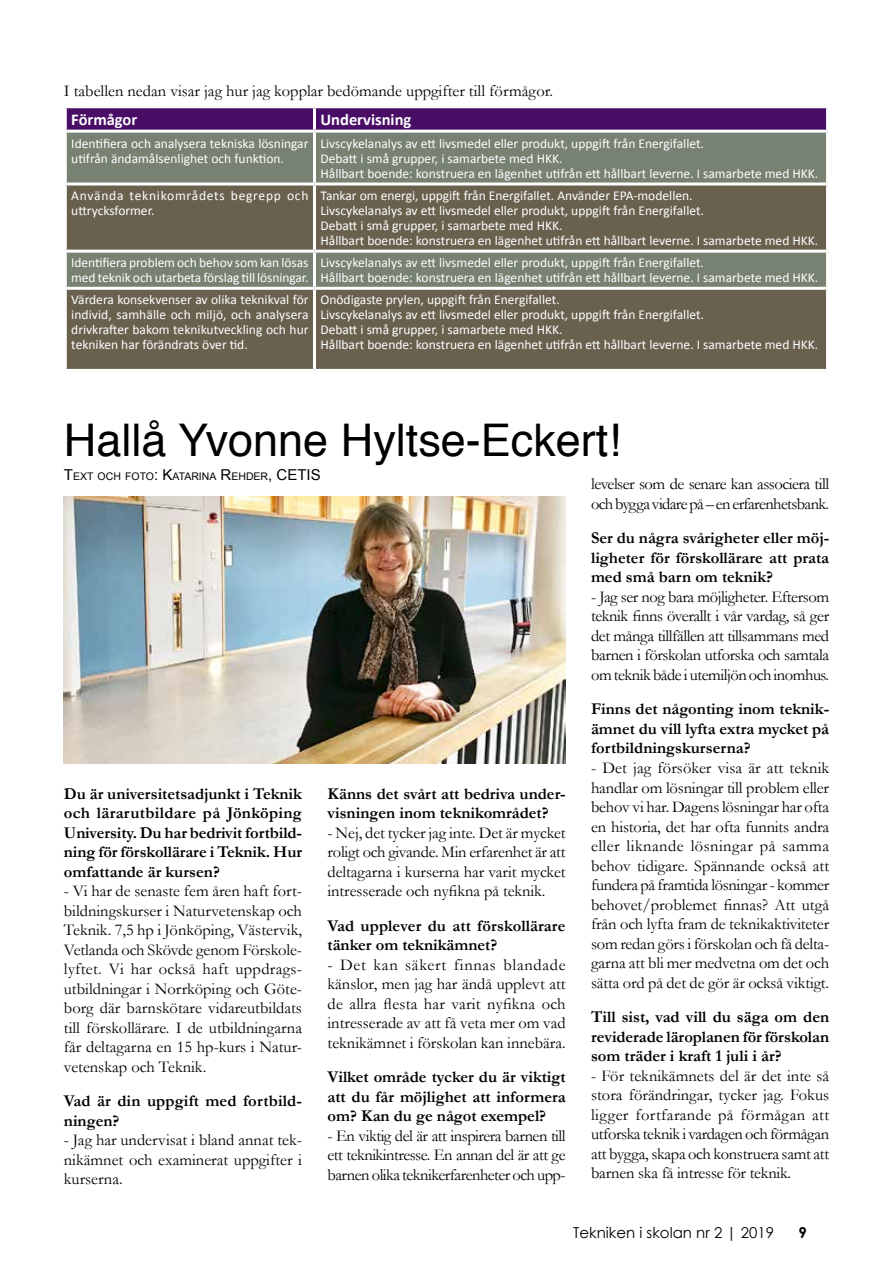
<style>
.page{position:relative;width:893px;height:1263px;background:#fff}
.page>*{position:absolute;margin:0;border:0;box-sizing:border-box;transform-origin:0 0}
.t1{font:45px "Helvetica";color:#000}
.t2{font:16.5px/19.5px "Garamond";letter-spacing:-.01em;color:#000;text-align:justify}
.t3{font:700 16.5px/19.5px "Garamond";color:#000;text-align:justify}
.t4{font:16.5px/19.5px "Garamond";letter-spacing:-.03em;color:#000}
.t5{font:700 16.5px "Calibri";color:#fff}
.t6{font:15px "Century Gothic";color:#000}
.t7{font:700 15px "Century Gothic";color:#000}
.t8{font:13.5px/15px "Calibri";color:#fff}
.t9{font:13.5px/15px "Calibri";letter-spacing:.055em;color:#fff}
.t10{font:10.5px "Arial";color:#000}
.s1{font-size:15px}
</style>
<div class="page">
<img style="left:64px;top:497px;width:502px;height:266px">
<svg style="left:67px;top:108px;width:759px;height:22px;background:#4f136a"></svg>
<div style="left:67px;top:133px;width:759px;height:49px;background:#778273"></div>
<svg style="left:67px;top:185px;width:759px;height:184px;background:#6c6856"></svg>
<hr style="left:313px;top:133px;width:3px;height:49px;background:#fff">
<hr style="left:313px;top:185px;width:3px;height:65px;background:#fff">
<hr style="left:64px;top:250px;width:250px;height:3px;background:#fff">
<hr style="left:314px;top:250px;width:515px;height:3px;background:#fff">
<hr style="left:313px;top:253px;width:3px;height:34px;background:#fff">
<hr style="left:64px;top:287px;width:250px;height:3px;background:#fff">
<hr style="left:314px;top:287px;width:515px;height:3px;background:#fff">
<hr style="left:313px;top:290px;width:3px;height:79px;background:#fff">
<hr style="left:313px;top:108px;width:3px;height:22px;background:#fff">
<p class="t2" style="left:64px;top:81px;width:491px">I tabellen nedan visar jag hur jag kopplar bedömande uppgifter till förmågor.</p>
<p class="t5" style="left:71px;top:109px;width:68px">Förmågor</p>
<p class="t5" style="left:320px;top:109px;width:92px">Undervisning</p>
<p class="t8" style="left:71px;top:136px;width:239px">Identifiera och analysera tekniska lösningar utifrån ändamålsenlighet och funktion.</p>
<p class="t8" style="left:320px;top:136px;width:499px">Livscykelanalys av ett livsmedel eller produkt, uppgift från Energifallet.<br>Debatt i små grupper, i samarbete med HKK.<br>Hållbart boende: konstruera en lägenhet utifrån ett hållbart leverne. I samarbete med HKK.</p>
<p class="t9" style="left:71px;top:188px;width:239px">Använda teknikområdets begrepp och uttrycksformer.</p>
<p class="t8" style="left:320px;top:188px;width:499px">Tankar om energi, uppgift från Energifallet. Använder EPA-modellen.<br>Livscykelanalys av ett livsmedel eller produkt, uppgift från Energifallet.<br>Debatt i små grupper, i samarbete med HKK.<br>Hållbart boende: konstruera en lägenhet utifrån ett hållbart leverne. I samarbete med HKK.</p>
<p class="t8" style="left:71px;top:255px;width:239px">Identifiera problem och behov som kan lösas med teknik och utarbeta förslag till lösningar.</p>
<p class="t8" style="left:320px;top:255px;width:499px">Livscykelanalys av ett livsmedel eller produkt, uppgift från Energifallet.<br>Hållbart boende: konstruera en lägenhet utifrån ett hållbart leverne. I samarbete med HKK.</p>
<p class="t8" style="left:71px;top:292px;width:239px;text-align:justify">Värdera konsekvenser av olika teknikval för individ, samhälle och miljö, och analysera drivkrafter bakom teknikutveckling och hur tekniken har förändrats över tid.</p>
<p class="t8" style="left:320px;top:292px;width:499px">Onödigaste prylen, uppgift från Energifallet.<br>Livscykelanalys av ett livsmedel eller produkt, uppgift från Energifallet.<br>Debatt i små grupper, i samarbete med HKK.<br>Hållbart boende: konstruera en lägenhet utifrån ett hållbart leverne. I samarbete med HKK.</p>
<h1 class="t1" style="left:64px;top:405px;width:558px">Hallå Yvonne Hyltse-Eckert!</h1>
<p class="t10" style="left:64px;top:469px;width:257px"><span class="s1">T</span>EXT OCH FOTO<span class="s1">: K</span>ATARI NA <span class="s1">R</span>EHDER<span class="s1">, CETIS</span></p>
<p class="t4" style="left:591px;top:474px;width:240px">levelser som de senare kan associera till och bygga vidare på – en erfarenhetsbank.</p>
<p class="t3" style="left:591px;top:528px;width:240px">Ser du några svårigheter eller möj&shy;ligheter för förskollärare att prata med små barn om teknik?</p>
<p class="t2" style="left:591px;top:587px;width:240px">- Jag ser nog bara möjligheter. Eftersom teknik finns överallt i vår vardag, så ger det många tillfällen att tillsammans med barnen i förskolan utforska och samtala om teknik både i utemiljön och inomhus.</p>
<p class="t3" style="left:591px;top:699px;width:240px">Finns det någonting inom teknik&shy;ämnet du vill lyfta extra mycket på fortbildningskurserna?</p>
<p class="t2" style="left:591px;top:758px;width:240px">- Det jag försöker visa är att teknik handlar om lösningar till problem eller behov vi har. Dagens lösningar har ofta en historia, det har ofta funnits andra eller liknande lösningar på samma behov tidigare. Spännande också att fundera på framtida lösningar - kommer behovet/problemet finnas? Att utgå från och lyfta fram de teknikaktiviteter som redan görs i förskolan och få delta&shy;garna att bli mer medvetna om det och sätta ord på det de gör är också viktigt.</p>
<p class="t3" style="left:591px;top:1007px;width:240px">Till sist, vad vill du säga om den reviderade läroplanen för förskolan som träder i kraft 1 juli i år?</p>
<p class="t2" style="left:591px;top:1065px;width:240px">- För teknikämnets del är det inte så stora förändringar, tycker jag. Fokus ligger fortfarande på förmågan att utforska teknik i vardagen och förmågan att bygga, skapa och konstruera samt att barnen ska få intresse för teknik.</p>
<p class="t3" style="left:64px;top:784px;width:240px">Du är universitetsadjunkt i Teknik och lärarutbildare på Jönköping University. Du har bedrivit fortbild&shy;ning för förskollärare i Teknik. Hur omfattande är kursen?</p>
<p class="t2" style="left:64px;top:881px;width:240px">- Vi har de senaste fem åren haft fort&shy;bildningskurser i Naturvetenskap och Teknik. 7,5 hp i Jönköping, Västervik, Vetlanda och Skövde genom Förskole&shy;lyftet. Vi har också haft uppdrags&shy;utbildningar i Norrköping och Göte&shy;borg där barnskötare vidareutbildats till förskollärare. I de utbildningarna får deltagarna en 15 hp-kurs i Natur&shy;vetenskap och Teknik.</p>
<p class="t3" style="left:64px;top:1091px;width:240px">Vad är din uppgift med fortbild&shy;ningen?</p>
<p class="t2" style="left:64px;top:1130px;width:240px">- Jag har undervisat i bland annat tek&shy;nikämnet och examinerat uppgifter i kurserna.</p>
<p class="t3" style="left:328px;top:784px;width:240px">Känns det svårt att bedriva under&shy;visningen inom teknikområdet?</p>
<p class="t2" style="left:328px;top:822px;width:240px">- Nej, det tycker jag inte. Det är mycket roligt och givande. Min erfarenhet är att deltagarna i kurserna har varit mycket intresserade och nyfikna på teknik.</p>
<p class="t3" style="left:328px;top:916px;width:240px">Vad upplever du att förskollärare tänker om teknikämnet?</p>
<p class="t2" style="left:328px;top:954px;width:240px">- Det kan säkert finnas blandade känslor, men jag har ändå upplevt att de allra flesta har varit nyfikna och intresserade av att få veta mer om vad teknikämnet i förskolan kan innebära.</p>
<p class="t3" style="left:328px;top:1067px;width:240px">Vilket område tycker du är viktigt att du får möjlighet att informera om? Kan du ge något exempel?</p>
<p class="t2" style="left:328px;top:1125px;width:240px">- En viktig del är att inspirera barnen till ett teknikintresse. En annan del är att ge barnen olika teknikerfarenheter och upp-</p>
<p class="t6" style="left:573px;top:1222px;width:203px">Tekniken i skolan nr 2 | 2019</p>
<p class="t7" style="left:798px;top:1221px;width:10px">9</p>
</div>
